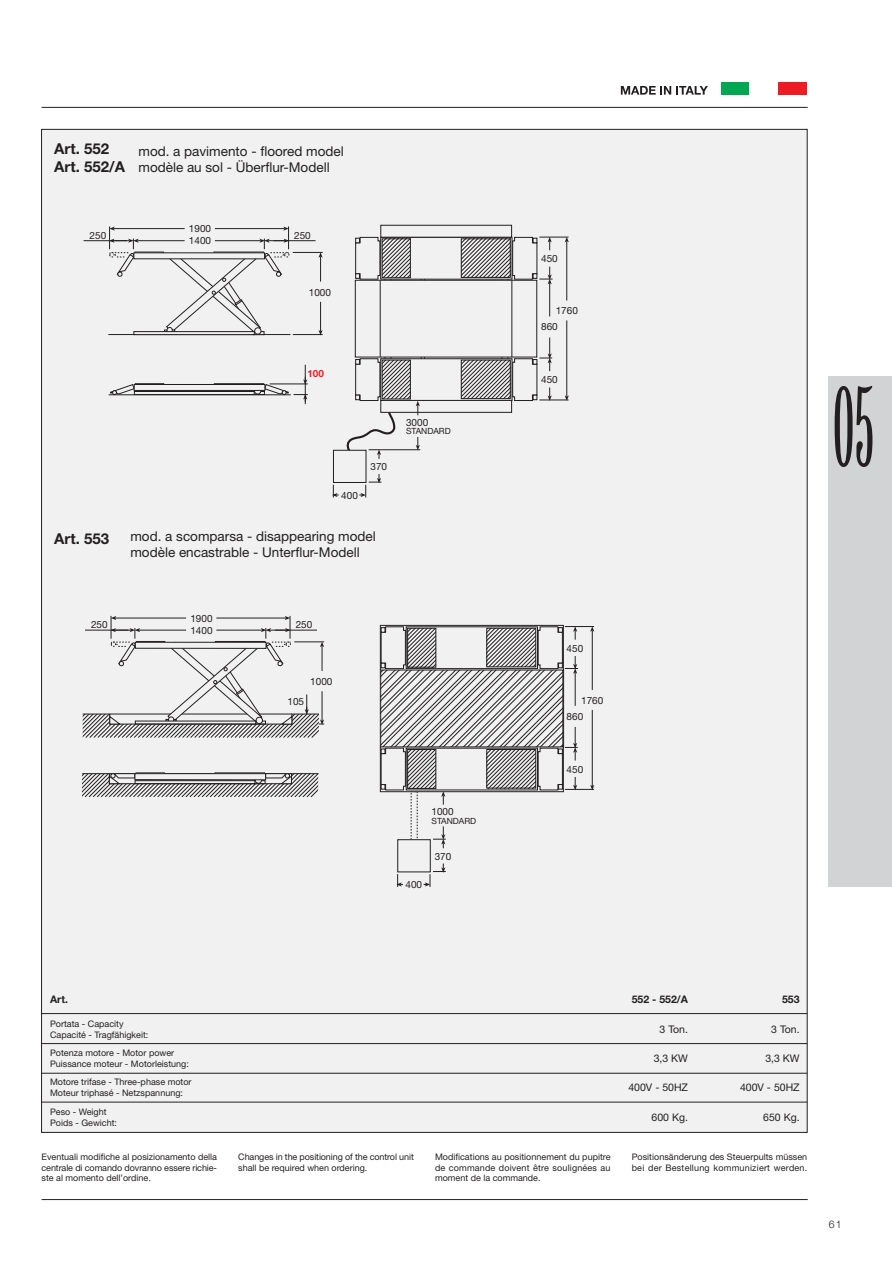
<style>
.page{position:relative;width:892px;height:1264px;background:#fff}
.page>*{position:absolute;margin:0;border:0;box-sizing:border-box;transform-origin:0 0}
.t1{font:108px "Willow";color:#231f20}
.t2{font:700 15px/18px "Helvetica Neue";color:#231f20}
.t3{font:13.5px/16.6px "Helvetica Neue";color:#231f20}
.t4{font:10.5px "Helvetica Neue";color:#231f20}
.t5{font:700 10.5px "Helvetica Neue";color:#231f20}
.t6{font:300 10.5px "Helvetica Neue";color:#231f20}
.t7{font:9.9px "Helvetica Neue";color:#231f20}
.t8{font:700 9.9px "Helvetica Neue";color:#ed1c24}
.t9{font:9px/10.8px "Helvetica Neue";color:#231f20}
.t10{font:8.55px "Helvetica Neue";color:#231f20}
</style>
<div class="page">
<div style="left:828px;top:376px;width:63px;height:510px;background:#d1d3d4"></div>
<hr style="left:42px;top:107px;width:765px;height:1px;background:#231f20">
<hr style="left:42px;top:1199px;width:765px;height:1px;background:#231f20">
<div style="left:720px;top:82px;width:29px;height:13px;background:#00a650"></div>
<div style="left:778px;top:82px;width:29px;height:13px;background:#ed1c24"></div>
<svg style="left:620px;top:86px;width:87px;height:9px"></svg>
<div style="left:41px;top:129px;width:766px;height:1003px;background:#f1f1f2;border:1px solid #231f20"></div>
<hr style="left:42px;top:1073px;width:765px;height:1px;background:#231f20">
<hr style="left:42px;top:1102px;width:765px;height:1px;background:#231f20">
<hr style="left:42px;top:1013px;width:765px;height:1px;background:#231f20">
<hr style="left:42px;top:1043px;width:765px;height:1px;background:#231f20">
<hr style="left:564px;top:626px;width:30px;height:1px;background:#231f20">
<hr style="left:564px;top:789px;width:30px;height:1px;background:#231f20">
<hr style="left:592px;top:630px;width:1px;height:60px;background:#231f20">
<svg style="left:590px;top:627px;width:4px;height:5px"></svg>
<hr style="left:592px;top:710px;width:1px;height:76px;background:#231f20">
<svg style="left:590px;top:785px;width:4px;height:5px"></svg>
<svg style="left:433px;top:826px;width:12px;height:22px"></svg>
<svg style="left:423px;top:863px;width:22px;height:24px"></svg>
<svg style="left:396px;top:874px;width:7px;height:13px"></svg>
<svg style="left:411px;top:805px;width:6px;height:34px"></svg>
<div style="left:397px;top:839px;width:33px;height:33px;background:#f1f1f2;border:1px solid #231f20"></div>
<svg style="left:379px;top:625px;width:199px;height:180px"></svg>
<div style="left:486px;top:749px;width:50px;height:39px;border:1px solid #231f20"></div>
<svg style="left:82px;top:616px;width:242px;height:122px"></svg>
<div style="left:135px;top:642px;width:131px;height:7px;background:#f1f1f2;border:1px solid #231f20"></div>
<svg style="left:81px;top:773px;width:238px;height:24px"></svg>
<div style="left:134px;top:773px;width:132px;height:7px;background:#f1f1f2;border:1px solid #231f20"></div>
<hr style="left:137px;top:240px;width:47px;height:1px;background:#231f20">
<hr style="left:84px;top:240px;width:45px;height:1px;background:#231f20">
<hr style="left:113px;top:228px;width:71px;height:1px;background:#231f20">
<hr style="left:108px;top:334px;width:182px;height:1px;background:#231f20">
<svg style="left:109px;top:226px;width:30px;height:51px"></svg>
<svg style="left:133px;top:331px;width:31px;height:4px"></svg>
<svg style="left:164px;top:226px;width:158px;height:109px"></svg>
<div style="left:133px;top:252px;width:132px;height:7px;background:#f1f1f2;border:1px solid #231f20"></div>
<hr style="left:109px;top:394px;width:181px;height:1px;background:#231f20">
<div style="left:254px;top:387px;width:7px;height:7px;background:#f1f1f2;border:1px solid #231f20;border-radius:50%"></div>
<svg style="left:135px;top:391px;width:119px;height:3px"></svg>
<div style="left:135px;top:383px;width:29px;height:3px;background:#f1f1f2;border:1px solid #231f20"></div>
<div style="left:214px;top:383px;width:50px;height:3px;background:#f1f1f2;border:1px solid #231f20"></div>
<svg style="left:110px;top:384px;width:25px;height:11px"></svg>
<svg style="left:264px;top:365px;width:44px;height:39px"></svg>
<div style="left:134px;top:384px;width:131px;height:7px;background:#f1f1f2;border:1px solid #231f20"></div>
<hr style="left:549px;top:283px;width:1px;height:33px;background:#231f20">
<hr style="left:566px;top:241px;width:1px;height:59px;background:#231f20">
<hr style="left:566px;top:320px;width:1px;height:77px;background:#231f20">
<svg style="left:359px;top:474px;width:22px;height:23px"></svg>
<svg style="left:332px;top:485px;width:6px;height:12px"></svg>
<div style="left:421px;top:278px;width:3px;height:82px;background:#f1f1f2;border:1px solid #231f20"></div>
<div style="left:384px;top:278px;width:7px;height:82px;background:#7d7b7c;border:1px solid #231f20"></div>
<div style="left:380px;top:237px;width:132px;height:42px;background:#f1f1f2"></div>
<svg style="left:355px;top:237px;width:55px;height:43px"></svg>
<div style="left:381px;top:238px;width:29px;height:40px;border:1px solid #231f20"></div>
<svg style="left:461px;top:237px;width:107px;height:47px"></svg>
<div style="left:380px;top:358px;width:132px;height:43px;background:#f1f1f2;border:1px solid #231f20"></div>
<svg style="left:461px;top:337px;width:107px;height:64px"></svg>
<div style="left:461px;top:360px;width:49px;height:39px;border:1px solid #231f20"></div>
<div style="left:380px;top:225px;width:132px;height:13px;background:#f1f1f2;border:1px solid #231f20"></div>
<div style="left:355px;top:280px;width:182px;height:77px;background:#f1f1f2;border:1px solid #231f20"></div>
<hr style="left:380px;top:280px;width:1px;height:77px;background:#231f20">
<hr style="left:511px;top:280px;width:1px;height:77px;background:#231f20">
<div style="left:333px;top:450px;width:33px;height:33px;background:#f1f1f2;border:1px solid #231f20"></div>
<div style="left:380px;top:400px;width:132px;height:13px;background:#f1f1f2;border:1px solid #231f20"></div>
<svg style="left:344px;top:358px;width:76px;height:101px"></svg>
<h2 class="t2" style="left:54px;top:141px;width:72px">Art. 552<br>Art. 552/A</h2>
<h3 class="t3" style="left:138px;top:144px;width:207px">mod. a pavimento - floored model modèle au sol - Überflur-Modell</h3>
<p class="t7" style="left:189px;top:225px;width:24px">1900</p>
<p class="t7" style="left:90px;top:232px;width:18px">250</p>
<p class="t7" style="left:294px;top:232px;width:18px">250</p>
<p class="t7" style="left:189px;top:237px;width:24px">1400</p>
<p class="t7" style="left:309px;top:288px;width:24px">1000</p>
<h2 class="t2" style="left:54px;top:531px;width:56px">Art. 553</h2>
<p class="t8" style="left:307px;top:369px;width:18px">100</p>
<p class="t7" style="left:341px;top:492px;width:18px">400</p>
<p class="t7" style="left:370px;top:463px;width:18px">370</p>
<h3 class="t3" style="left:130px;top:529px;width:247px">mod. a scomparsa - disappearing model modèle encastrable - Unterflur-Modell</h3>
<p class="t7" style="left:406px;top:419px;width:24px">3000</p>
<p class="t10" style="left:406px;top:428px;width:46px">STANDARD</p>
<p class="t7" style="left:190px;top:615px;width:24px">1900</p>
<p class="t7" style="left:91px;top:621px;width:18px">250</p>
<p class="t7" style="left:295px;top:621px;width:18px">250</p>
<p class="t7" style="left:190px;top:627px;width:24px">1400</p>
<p class="t7" style="left:310px;top:678px;width:24px">1000</p>
<p class="t7" style="left:287px;top:698px;width:18px">105</p>
<p class="t7" style="left:431px;top:808px;width:24px">1000</p>
<p class="t10" style="left:431px;top:817px;width:46px">STANDARD</p>
<p class="t7" style="left:405px;top:881px;width:18px">400</p>
<p class="t7" style="left:434px;top:853px;width:18px">370</p>
<p class="t7" style="left:541px;top:255px;width:18px">450</p>
<p class="t7" style="left:555px;top:307px;width:24px">1760</p>
<p class="t7" style="left:541px;top:323px;width:18px">860</p>
<p class="t7" style="left:541px;top:376px;width:18px">450</p>
<p class="t7" style="left:566px;top:645px;width:18px">450</p>
<p class="t7" style="left:581px;top:696px;width:24px">1760</p>
<p class="t7" style="left:566px;top:713px;width:18px">860</p>
<p class="t7" style="left:566px;top:766px;width:18px">450</p>
<h1 class="t1" style="left:831px;top:386px;width:43px">05</h1>
<p class="t5" style="left:50px;top:995px;width:19px">Art.</p>
<p class="t5" style="left:631px;top:995px;width:58px">552 - 552/A</p>
<p class="t4" style="left:659px;top:1025px;width:30px">3 Ton.</p>
<p class="t4" style="left:653px;top:1054px;width:36px">3,3 KW</p>
<p class="t4" style="left:628px;top:1084px;width:61px">400V - 50HZ</p>
<p class="t4" style="left:651px;top:1113px;width:38px">600 Kg.</p>
<p class="t9" style="left:42px;top:1152px;width:177px;text-align:justify">Eventuali modifiche al posizionamento della centrale di comando dovranno essere richie&shy;ste al momento dell’ordine.</p>
<p class="t9" style="left:238px;top:1152px;width:177px">Changes in the positioning of the control unit shall be required when ordering.</p>
<p class="t9" style="left:435px;top:1152px;width:177px;text-align:justify">Modifications au positionnement du pupitre de commande doivent être soulignées au moment de la commande.</p>
<p class="t9" style="left:631px;top:1152px;width:177px">Positionsänderung des Steuerpults müssen bei der Bestellung kommuniziert werden.</p>
<p class="t5" style="left:781px;top:995px;width:19px">553</p>
<p class="t4" style="left:771px;top:1025px;width:30px">3 Ton.</p>
<p class="t4" style="left:765px;top:1054px;width:36px">3,3 KW</p>
<p class="t4" style="left:740px;top:1084px;width:61px">400V - 50HZ</p>
<p class="t4" style="left:763px;top:1113px;width:38px">650 Kg.</p>
<p class="t9" style="left:50px;top:1019px;width:100px">Portata - Capacity<br>Capacité - Tragfähigkeit:</p>
<p class="t9" style="left:50px;top:1048px;width:140px">Potenza motore - Motor power<br>Puissance moteur - Motorleistung:</p>
<p class="t9" style="left:50px;top:1077px;width:143px">Motore trifase - Three-phase motor<br>Moteur triphasé - Netzspannung:</p>
<p class="t9" style="left:50px;top:1107px;width:68px">Peso - Weight<br>Poids - Gewicht:</p>
<p class="t6" style="left:828px;top:1220px;width:14px">61</p>
</div>
